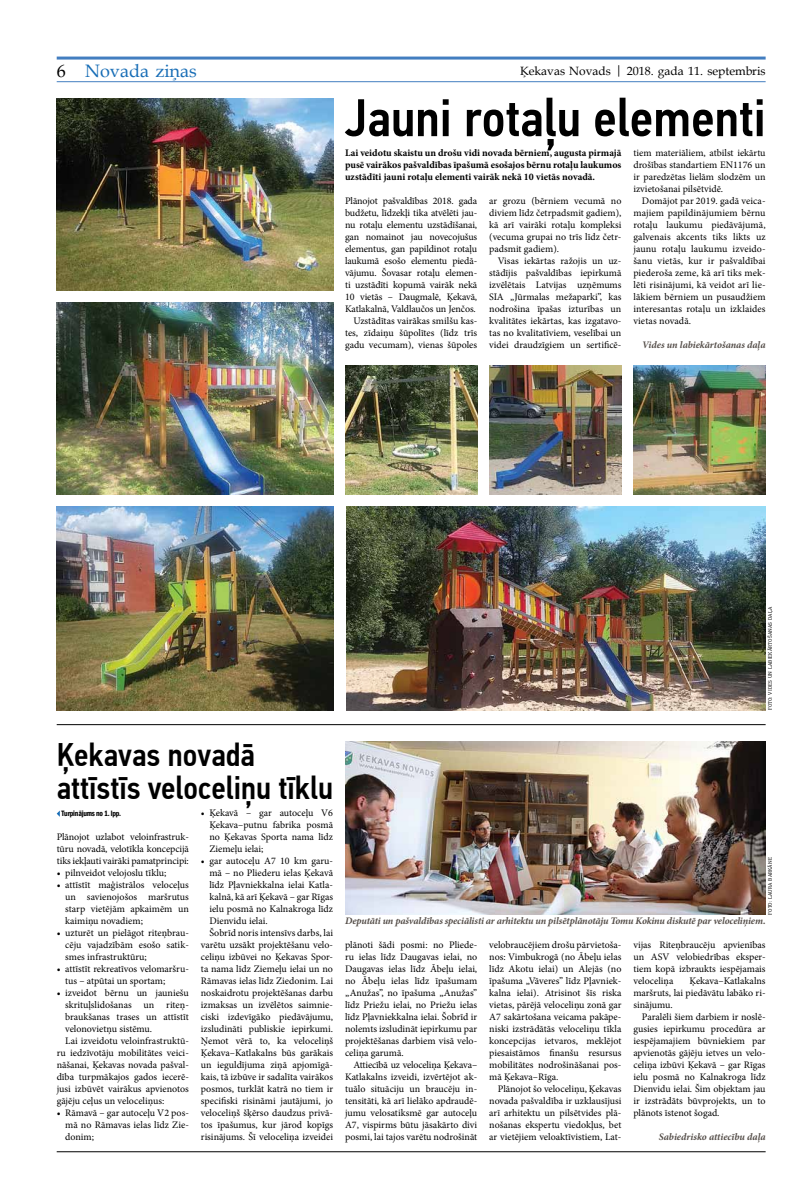
<style>
.page{position:relative;width:794px;height:1191px;background:#fff}
.page>*{position:absolute;margin:0;border:0;box-sizing:border-box;transform-origin:0 0}
.t1{font:500 53px "PF Din Text Cond Pro";color:#000}
.t2{font:500 32.6px/32.6px "PF Din Text Cond Pro";color:#000}
.t3{font:18px "Book Antiqua";color:#176db6}
.t4{font:18px "Book Antiqua";color:#000}
.t5{font:12px "Book Antiqua";color:#000}
.t6{font:10px/12px "Minion Pro";letter-spacing:-.005em;color:#000;text-align:justify}
.t7{font:700 10px/12px "Minion Pro";color:#000;text-align:justify}
.t8{font:italic 700 10px "Minion Pro";letter-spacing:-.01em;color:#544d48}
.t9{font:600 condensed 8px "Franklin Gothic";letter-spacing:-.025em;color:#000;scale:.95 1}
.t10{font:5px "PF Centro Slab Pro";letter-spacing:.02em;color:#000}
</style>
<div class="page">
<hr style="left:57px;top:57px;width:708px;height:3px;background:#437ec0">
<hr style="left:57px;top:81px;width:708px;height:1px;background:#437ec0">
<hr style="left:57px;top:1151px;width:708px;height:1px;background:#000">
<img style="left:57px;top:99px;width:276px;height:191px">
<img style="left:57px;top:302px;width:276px;height:192px">
<img style="left:57px;top:506px;width:276px;height:204px">
<svg style="left:57px;top:810px;width:3px;height:6px"></svg>
<img style="left:345px;top:741px;width:420px;height:174px">
<hr style="left:57px;top:724px;width:708px;height:1px;background:#000">
<img style="left:346px;top:506px;width:419px;height:204px">
<img style="left:345px;top:365px;width:132px;height:129px">
<img style="left:489px;top:365px;width:132px;height:129px">
<img style="left:633px;top:365px;width:132px;height:129px">
<h3 class="t3" style="left:85px;top:59px;width:113px">Novada ziņas</h3>
<h3 class="t4" style="left:57px;top:59px;width:10px">6</h3>
<p class="t5" style="left:520px;top:62px;width:247px">Ķekavas Novads | 2018. gada 11. septembris</p>
<h1 class="t1" style="left:345px;top:86px;width:422px">Jauni rotaļu elementi</h1>
<p class="t7" style="left:345px;top:147px;width:278px">Lai veidotu skaistu un drošu vidi novada bērniem, augusta pirmajā pusē vairākos pašvaldības īpašumā esošajos bērnu rotaļu laukumos uzstādīti jauni rotaļu elementi vairāk nekā 10 vietās novadā.</p>
<p class="t6" style="left:633px;top:147px;width:134px">tiem materiāliem, atbilst iekārtu drošības standartiem EN1176 un ir paredzētas lielām slodzēm un izvietošanai pilsētvidē.</p>
<p class="t6" style="left:633px;top:195px;width:134px;text-indent:8px">Domājot par 2019. gadā veica&shy;majiem papildinājumiem bērnu rotaļu laukumu piedāvājumā, galvenais akcents tiks likts uz jaunu rotaļu laukumu izveido&shy;šanu vietās, kur ir pašvaldībai piederoša zeme, kā arī tiks mek&shy;lēti risinājumi, kā veidot arī lie&shy;lākiem bērniem un pusaudžiem interesantas rotaļu un izklaides vietas novadā.</p>
<p class="t8" style="left:642px;top:338px;width:125px">Vides un labiekārtošanas daļa</p>
<p class="t6" style="left:345px;top:195px;width:134px;text-align:right">Plānojot pašvaldības 2018. gada budžetu, līdzekļi tika atvēlēti jau&shy;nu rotaļu elementu uzstādīšanai, gan nomainot jau novecojušus elementus, gan papildinot rotaļu laukumā esošo elementu piedā&shy;vājumu. Šovasar rotaļu elemen&shy;ti uzstādīti kopumā vairāk nekā<br>10 vietās – Daugmalē, Ķekavā,<br>Katlakalnā, Valdlaučos un Jenčos.<br>Uzstādītas vairākas smilšu kas&shy;tes, zīdaiņu šūpolītes (līdz trīs gadu vecumam), vienas šūpoles</p>
<p class="t6" style="left:489px;top:195px;width:134px">ar grozu (bērniem vecumā no diviem līdz četrpadsmit gadiem), kā arī vairāki rotaļu kompleksi (vecuma grupai no trīs līdz četr&shy;padsmit gadiem).</p>
<p class="t6" style="left:489px;top:255px;width:134px;text-indent:8px">Visas iekārtas ražojis un uz&shy;stādījis pašvaldības iepirkumā izvēlētais Latvijas uzņēmums SIA „Jūrmalas mežaparki”, kas nodrošina īpašas izturības un kvalitātes iekārtas, kas izgatavo&shy;tas no kvalitatīviem, veselībai un videi draudzīgiem un sertificē-</p>
<p class="t10" style="left:767px;top:710px;width:105px;rotate:-90deg">foto: vides un labiekārtošanas daļa</p>
<h2 class="t2" style="left:57px;top:739px;width:278px">Ķekavas novadā attīstīs veloceliņu tīklu</h2>
<p class="t6" style="left:209px;top:807px;width:125px;text-indent:-8px">• Ķekavā – gar autoceļu V6<br>Ķekava–putnu fabrika posmā no Ķekavas Sporta nama līdz Ziemeļu ielai;</p>
<p class="t6" style="left:201px;top:855px;width:134px">• gar autoceļu A7 10 km garu-</p>
<p class="t6" style="left:209px;top:867px;width:125px">mā – no Pliederu ielas Ķekavā</p>
<p class="t6" style="left:209px;top:879px;width:125px">līdz Pļavniekkalna ielai Katla-</p>
<p class="t6" style="left:209px;top:891px;width:125px">kalnā, kā arī Ķekavā – gar Rīgas</p>
<p class="t6" style="left:209px;top:903px;width:125px">ielu posmā no Kalnakroga līdz</p>
<p class="t6" style="left:209px;top:915px;width:60px">Dienvidu ielai.</p>
<p class="t6" style="left:209px;top:927px;width:125px">Šobrīd noris intensīvs darbs, lai</p>
<p class="t6" style="left:201px;top:939px;width:134px">varētu uzsākt projektēšanu velo-</p>
<p class="t6" style="left:201px;top:951px;width:134px">celiņu izbūvei no Ķekavas Spor-</p>
<p class="t6" style="left:201px;top:963px;width:134px">ta nama līdz Ziemeļu ielai un no</p>
<p class="t6" style="left:201px;top:975px;width:134px">Rāmavas ielas līdz Ziedonim. Lai</p>
<p class="t6" style="left:201px;top:987px;width:134px">noskaidrotu projektēšanas darbu</p>
<p class="t6" style="left:201px;top:999px;width:134px">izmaksas un izvēlētos saimnie-</p>
<p class="t6" style="left:201px;top:1011px;width:134px">ciski izdevīgāko piedāvājumu,</p>
<p class="t6" style="left:201px;top:1023px;width:134px">izsludināti publiskie iepirkumi.</p>
<p class="t6" style="left:201px;top:1035px;width:134px">Ņemot vērā to, ka veloceliņš</p>
<p class="t6" style="left:201px;top:1047px;width:134px">Ķekava–Katlakalns būs garākais</p>
<p class="t6" style="left:201px;top:1059px;width:134px">un ieguldījuma ziņā apjomīgā-</p>
<p class="t6" style="left:201px;top:1071px;width:134px">kais, tā izbūve ir sadalīta vairākos</p>
<p class="t6" style="left:201px;top:1083px;width:134px">posmos, turklāt katrā no tiem ir</p>
<p class="t6" style="left:201px;top:1095px;width:134px">specifiski risināmi jautājumi, jo</p>
<p class="t6" style="left:201px;top:1107px;width:134px">veloceliņš šķērso daudzus privā-</p>
<p class="t6" style="left:201px;top:1119px;width:134px">tos īpašumus, kur jārod kopīgs</p>
<p class="t6" style="left:201px;top:1131px;width:134px">risinājums. Šī veloceliņa izveidei</p>
<p class="t9" style="left:62px;top:808px;width:64px">Turpinājums no 1. lpp.</p>
<p class="t6" style="left:57px;top:831px;width:134px">Plānojot uzlabot veloinfrastruk&shy;tūru novadā, velotīkla koncepcijā tiks iekļauti vairāki pamatprincipi:</p>
<p class="t6" style="left:57px;top:867px;width:111px">• pilnveidot velojoslu tīklu;</p>
<p class="t6" style="left:65px;top:879px;width:125px;text-indent:-8px">• attīstīt maģistrālos veloceļus un savienojošos maršrutus starp vietējām apkaimēm un kaimiņu novadiem;</p>
<p class="t6" style="left:65px;top:927px;width:125px;text-indent:-8px">• uzturēt un pielāgot riteņbrau&shy;cēju vajadzībām esošo satik&shy;smes infrastruktūru;</p>
<p class="t6" style="left:65px;top:963px;width:125px;text-indent:-8px">• attīstīt rekreatīvos velomaršru&shy;tus – atpūtai un sportam;</p>
<p class="t6" style="left:57px;top:987px;width:134px">• izveidot bērnu un jauniešu</p>
<p class="t6" style="left:65px;top:999px;width:125px">skrituļslidošanas un riteņ-</p>
<p class="t6" style="left:65px;top:1011px;width:125px">braukšanas trases un attīstīt</p>
<p class="t6" style="left:65px;top:1023px;width:88px">velonovietņu sistēmu.</p>
<p class="t6" style="left:65px;top:1035px;width:125px">Lai izveidotu veloinfrastruktū-</p>
<p class="t6" style="left:57px;top:1047px;width:134px">ru iedzīvotāju mobilitātes veici-</p>
<p class="t6" style="left:57px;top:1059px;width:134px">nāšanai, Ķekavas novada pašval-</p>
<p class="t6" style="left:57px;top:1071px;width:134px">dība turpmākajos gados iecerē-</p>
<p class="t6" style="left:57px;top:1083px;width:134px">jusi izbūvēt vairākus apvienotos</p>
<p class="t6" style="left:57px;top:1095px;width:109px">gājēju ceļus un veloceliņus:</p>
<p class="t6" style="left:65px;top:1107px;width:125px;text-indent:-8px">• Rāmavā – gar autoceļu V2 pos&shy;mā no Rāmavas ielas līdz Zie&shy;donim;</p>
<p class="t10" style="left:767px;top:915px;width:59px;rotate:-90deg">foto: laura barkāne</p>
<p class="t8" style="left:345px;top:914px;width:422px">Deputāti un pašvaldības speciālisti ar arhitektu un pilsētplānotāju Tomu Kokinu diskutē par veloceliņiem.</p>
<p class="t6" style="left:345px;top:939px;width:134px">plānoti šādi posmi: no Pliede&shy;ru ielas līdz Daugavas ielai, no Daugavas ielas līdz Ābeļu ielai, no Ābeļu ielas līdz īpašumam „Anužas”, no īpašuma „Anužas” līdz Priežu ielai, no Priežu ielas līdz Pļavniekkalna ielai. Šobrīd ir nolemts izsludināt iepirkumu par projektēšanas darbiem visā velo&shy;celiņa garumā.</p>
<p class="t6" style="left:345px;top:1059px;width:134px;text-indent:8px">Attiecībā uz veloceliņa Ķekava– Katlakalns izveidi, izvērtējot ak&shy;tuālo situāciju un braucēju in&shy;tensitāti, kā arī lielāko apdraudē&shy;jumu velosatiksmē gar autoceļu A7, vispirms būtu jāsakārto divi posmi, lai tajos varētu nodrošināt</p>
<p class="t6" style="left:489px;top:939px;width:134px">velobraucējiem drošu pārvietoša&shy;nos: Vimbukrogā (no Ābeļu ielas līdz Akotu ielai) un Alejās (no īpašuma „Vāveres” līdz Pļavniek&shy;kalna ielai). Atrisinot šīs riska vietas, pārējā veloceliņu zonā gar A7 sakārtošana veicama pakāpe&shy;niski izstrādātās veloceliņu tīkla koncepcijas ietvaros, meklējot piesaistāmos finanšu resursus mobilitātes nodrošināšanai pos&shy;mā Ķekava–Rīga.</p>
<p class="t6" style="left:489px;top:1083px;width:134px;text-indent:8px">Plānojot šo veloceliņu, Ķekavas novada pašvaldība ir uzklausījusi arī arhitektu un pilsētvides plā&shy;nošanas ekspertu viedokļus, bet ar vietējiem veloaktīvistiem, Lat-</p>
<p class="t6" style="left:633px;top:939px;width:134px">vijas Riteņbraucēju apvienības un ASV velobiedrības eksper&shy;tiem kopā izbraukts iespējamais veloceliņa</p>
<p class="t6" style="left:633px;top:975px;width:134px;text-indent:56px">Ķekava–Katlakalns maršruts, lai piedāvātu labāko ri&shy;sinājumu.</p>
<p class="t6" style="left:633px;top:1011px;width:134px;text-indent:8px">Paralēli šiem darbiem ir noslē&shy;gusies iepirkumu procedūra ar iespējamajiem būvniekiem par apvienotās gājēju ietves un velo&shy;celiņa izbūvi Ķekavā – gar Rīgas ielu posmā no Kalnakroga līdz Dienvidu ielai. Šim objektam jau ir izstrādāts būvprojekts, un to plānots īstenot šogad.</p>
<p class="t8" style="left:659px;top:1130px;width:108px">Sabiedrisko attiecību daļa</p>
</div>
